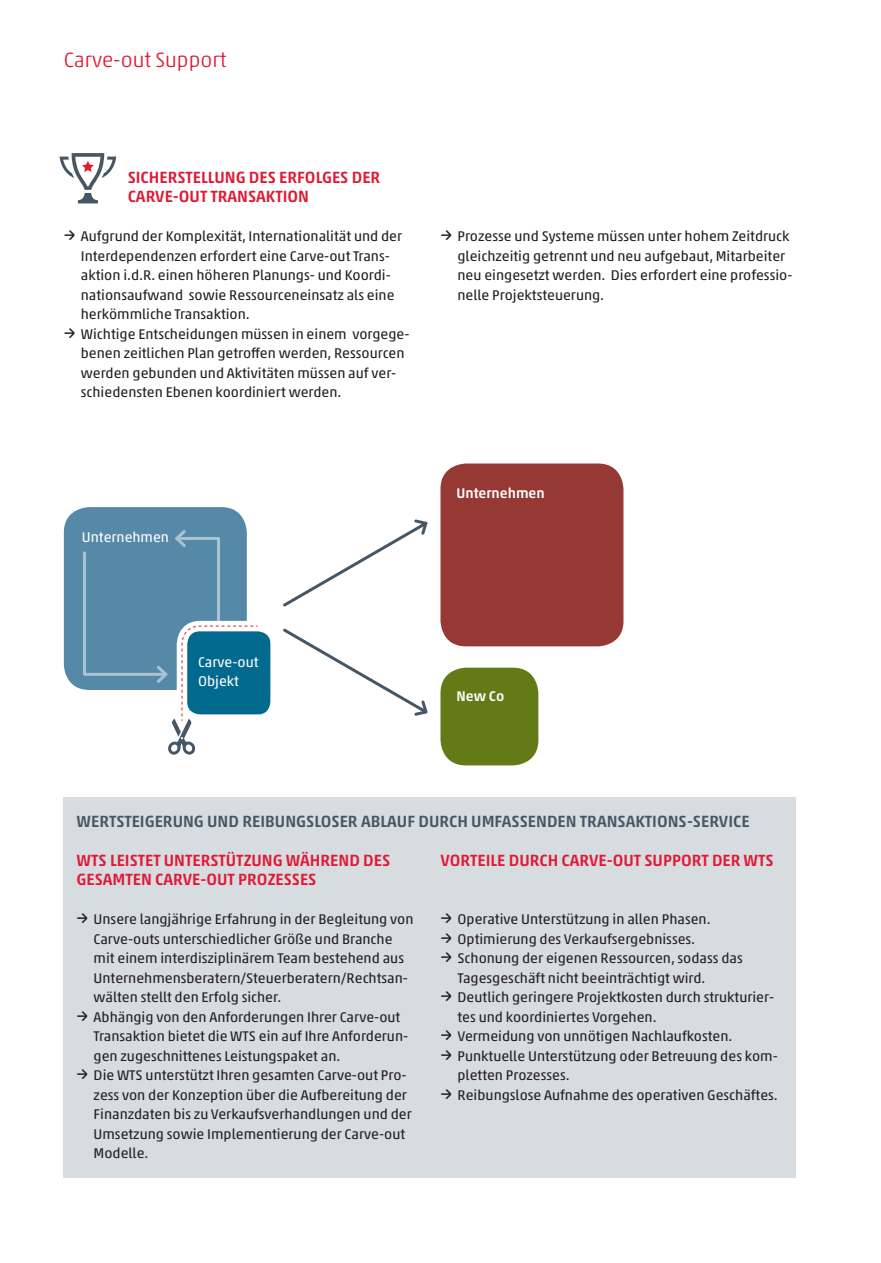
<style>
.page{position:relative;width:881px;height:1263px;background:#fff}
.page>*{position:absolute;margin:0;border:0;box-sizing:border-box;transform-origin:0 0}
.Seitenüberschrift{font:300 21px "Akko Rounded Pro";color:#e01935}
.Headline_A_B_C{font:500 16.5px/19.5px "Akko Pro";color:#e01935}
.Headline_A_B_C-2{font:500 16.5px "Akko Pro";color:#465664}
.Fließtext_Einzug{font:14.25px/19.5px "Akko Pro";color:#231f20}
.Fließtext{font:14.25px "Akko Pro";color:#fff}
.Fließtext-2{font:500 14.25px "Akko Pro";color:#fff}
.s1{font-family:"Akko Rounded Pro";font-size:19.5px}
</style>
<div class="page">
<div style="left:64px;top:797px;width:731px;height:381px;background:#d7dce1"></div>
<svg style="left:60px;top:153px;width:56px;height:50px"></svg>
<div style="left:64px;top:507px;width:183px;height:183px;background:#5589a7;border-radius:26px"></div>
<div style="left:182px;top:626px;width:93px;height:94px;background:#036a8f;border-radius:18px"></div>
<div style="left:177px;top:621px;width:104px;height:104px;border:10px solid #fff;border-radius:18px"></div>
<div style="left:440px;top:463px;width:183px;height:183px;background:#963834;border-radius:26px"></div>
<div style="left:440px;top:668px;width:98px;height:97px;background:#637b17;border-radius:26px"></div>
<svg style="left:283px;top:519px;width:145px;height:88px"></svg>
<svg style="left:280px;top:628px;width:148px;height:88px"></svg>
<svg style="left:82px;top:529px;width:176px;height:226px"></svg>
<p class="Seitenüberschrift" style="left:64px;top:47px;width:164px">Carve-out Support</p>
<p class="Headline_A_B_C" style="left:128px;top:167px;width:254px">SICHERSTELLUNG DES ERFOLGES DER</p>
<p class="Headline_A_B_C" style="left:128px;top:187px;width:183px">CARVE-OUT TRANSAKTION</p>
<p class="Fließtext_Einzug" style="left:81px;top:227px;width:323px;text-indent:-17px"><span class="s1">→</span> Aufgrund der Komplexität, Internationalität und der Interdependenzen erfordert eine Carve-out Trans&shy;aktion i.d.R. einen höheren Planungs- und Koordi&shy;nationsaufwand sowie Ressourceneinsatz als eine herkömmliche Transaktion.</p>
<p class="Fließtext_Einzug" style="left:81px;top:324px;width:330px;text-indent:-17px"><span class="s1">→</span> Wichtige Entscheidungen müssen in einem vorgege&shy;benen zeitlichen Plan getroffen werden, Ressourcen werden gebunden und Aktivitäten müssen auf ver&shy;schiedensten Ebenen koordiniert werden.</p>
<p class="Fließtext_Einzug" style="left:457px;top:227px;width:336px;text-indent:-17px"><span class="s1">→</span> Prozesse und Systeme müssen unter hohem Zeitdruck gleichzeitig getrennt und neu aufgebaut, Mitarbeiter neu eingesetzt werden. Dies erfordert eine professio&shy;nelle Projektsteuerung.</p>
<p class="Fließtext" style="left:82px;top:529px;width:89px">Unternehmen</p>
<p class="Fließtext-2" style="left:456px;top:484px;width:90px">Unternehmen</p>
<p class="Fließtext" style="left:198px;top:653px;width:62px">Carve-out</p>
<p class="Fließtext" style="left:198px;top:673px;width:42px">Objekt</p>
<p class="Fließtext-2" style="left:456px;top:687px;width:49px">New Co</p>
<p class="Headline_A_B_C-2" style="left:77px;top:811px;width:674px">WERTSTEIGERUNG UND REIBUNGSLOSER ABLAUF DURCH UMFASSENDEN TRANSAKTIONS-SERVICE</p>
<p class="Headline_A_B_C" style="left:77px;top:850px;width:315px">WTS LEISTET UNTERSTÜTZUNG WÄHREND DES<br>GESAMTEN CARVE-OUT PROZESSES</p>
<p class="Fließtext_Einzug" style="left:94px;top:909px;width:321px;text-indent:-17px"><span class="s1">→</span> Unsere langjährige Erfahrung in der Begleitung von Carve-outs unterschiedlicher Größe und Branche mit einem interdisziplinärem Team bestehend aus Unternehmensberatern/Steuerberatern/Rechtsan&shy;wälten stellt den Erfolg sicher.</p>
<p class="Fließtext_Einzug" style="left:94px;top:1007px;width:316px;text-indent:-17px"><span class="s1">→</span> Abhängig von den Anforderungen Ihrer Carve-out<br>Transaktion bietet die WTS ein auf Ihre Anforderun&shy;gen zugeschnittenes Leistungspaket an.</p>
<p class="Fließtext_Einzug" style="left:94px;top:1065px;width:319px;text-indent:-17px"><span class="s1">→</span> Die WTS unterstützt Ihren gesamten Carve-out Pro&shy;zess von der Konzeption über die Aufbereitung der Finanzdaten bis zu Verkaufsverhandlungen und der Umsetzung sowie Implementierung der Carve-out Modelle.</p>
<p class="Headline_A_B_C" style="left:440px;top:850px;width:334px">VORTEILE DURCH CARVE-OUT SUPPORT DER WTS</p>
<p class="Fließtext_Einzug" style="left:440px;top:909px;width:271px"><span class="s1">→</span> Operative Unterstützung in allen Phasen.</p>
<p class="Fließtext_Einzug" style="left:440px;top:929px;width:256px"><span class="s1">→</span> Optimierung des Verkaufsergebnisses.</p>
<p class="Fließtext_Einzug" style="left:457px;top:948px;width:286px;text-indent:-17px"><span class="s1">→</span> Schonung der eigenen Ressourcen, sodass das<br>Tagesgeschäft nicht beeinträchtigt wird.</p>
<p class="Fließtext_Einzug" style="left:457px;top:987px;width:318px;text-indent:-17px"><span class="s1">→</span> Deutlich geringere Projektkosten durch strukturier&shy;tes und koordiniertes Vorgehen.</p>
<p class="Fließtext_Einzug" style="left:440px;top:1026px;width:293px"><span class="s1">→</span> Vermeidung von unnötigen Nachlaufkosten.</p>
<p class="Fließtext_Einzug" style="left:457px;top:1046px;width:321px;text-indent:-17px"><span class="s1">→</span> Punktuelle Unterstützung oder Betreuung des kom&shy;pletten Prozesses.</p>
<p class="Fließtext_Einzug" style="left:440px;top:1085px;width:339px"><span class="s1">→</span> Reibungslose Aufnahme des operativen Geschäftes.</p>
</div>
